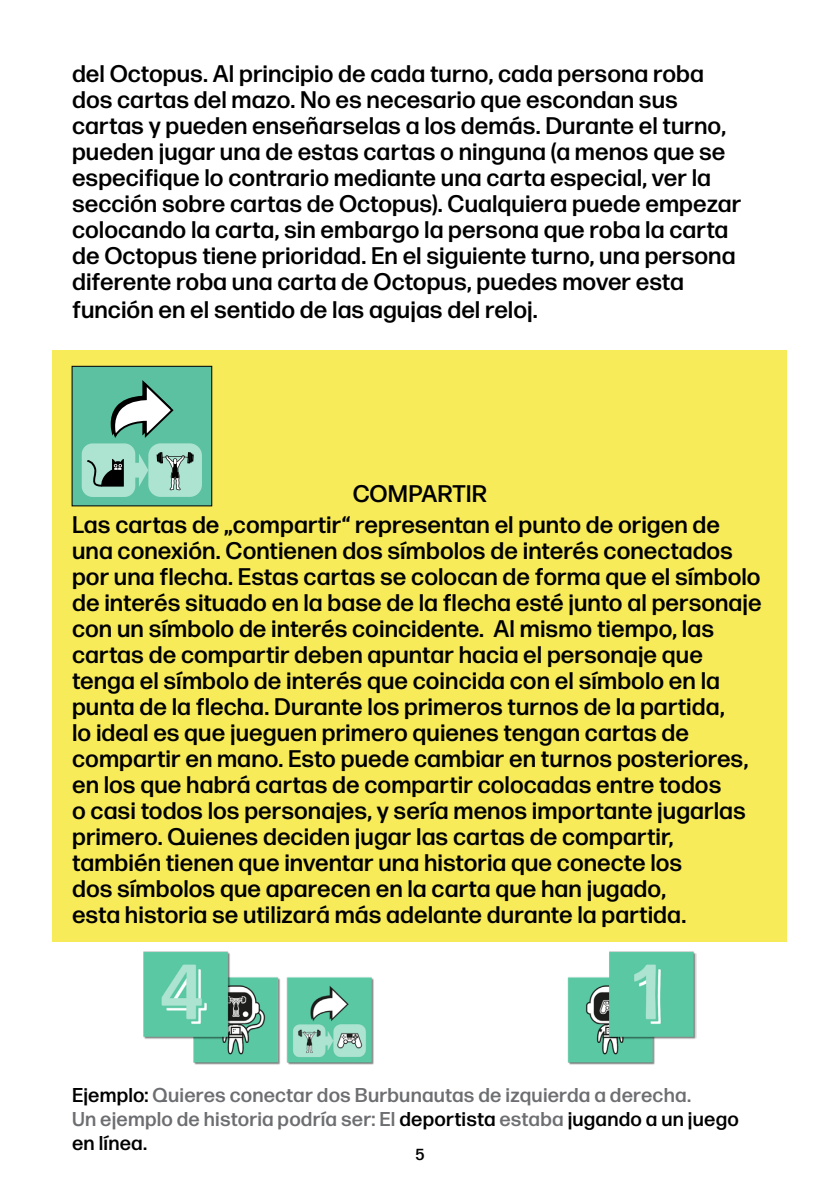
<style>
.page{position:relative;width:840px;height:1191px;background:#fff}
.page>*{position:absolute;margin:0;border:0;box-sizing:border-box;transform-origin:0 0}
.t1{font:500 24px/26px "Forma DJR Micro";color:#000}
.t2{font:500 20px/24px "Forma DJR Micro";letter-spacing:.01em;color:#6d6e71}
.t3{font:500 16px "Forma DJR Micro";color:#000}
.s1{color:#000}
</style>
<div class="page">
<div style="left:52px;top:350px;width:735px;height:591px;background:#f7eb59"></div>
<img style="left:143px;top:941px;width:553px;height:124px">
<div style="left:72px;top:366px;width:140px;height:140px;background:#5bc1a1"></div>
<div style="left:148px;top:443px;width:54px;height:54px;background:#ade3d1;border-radius:12px"></div>
<svg style="left:82px;top:380px;width:112px;height:117px"></svg>
<div style="left:72px;top:366px;width:140px;height:140px;border:1px solid #000"></div>
<p class="t1" style="left:72px;top:59px;width:670px">del Octopus. Al principio de cada turno, cada persona roba dos cartas del mazo. No es necesario que escondan sus cartas y pueden enseñarselas a los demás. Durante el turno, pueden jugar una de estas cartas o ninguna (a menos que se especifique lo contrario mediante una carta especial, ver la sección sobre cartas de Octopus). Cualquiera puede empezar colocando la carta, sin embargo la persona que roba la carta de Octopus tiene prioridad. En el siguiente turno, una persona diferente roba una carta de Octopus, puedes mover esta</p>
<p class="t1" style="left:72px;top:296px;width:467px">función en el sentido de las agujas del reloj.</p>
<p class="t1" style="left:352px;top:480px;width:136px">COMPARTIR</p>
<p class="t1" style="left:72px;top:511px;width:690px">Las cartas de „compartir“ representan el punto de origen de una conexión. Contienen dos símbolos de interés conectados por una flecha. Estas cartas se colocan de forma que el símbolo de interés situado en la base de la flecha esté junto al personaje con un símbolo de interés coincidente. Al mismo tiempo, las cartas de compartir deben apuntar hacia el personaje que tenga el símbolo de interés que coincida con el símbolo en la punta de la flecha. Durante los primeros turnos de la partida,<br>lo ideal es que jueguen primero quienes tengan cartas de compartir en mano. Esto puede cambiar en turnos posteriores, en los que habrá cartas de compartir colocadas entre todos<br>o casi todos los personajes, y sería menos importante jugarlas primero. Quienes deciden jugar las cartas de compartir, también tienen que inventar una historia que conecte los<br>dos símbolos que aparecen en la carta que han jugado,<br>esta historia se utilizará más adelante durante la partida.</p>
<p class="t2" style="left:72px;top:1082px;width:668px"><span class="s1">Ejemplo:</span> Quieres conectar dos Burbunautas de izquierda a derecha.<br>Un ejemplo de historia podría ser: El <span class="s1">deportista</span> estaba <span class="s1">jugando a un juego en línea.</span></p>
<p class="t3" style="left:415px;top:1144px;width:11px">5</p>
</div>
